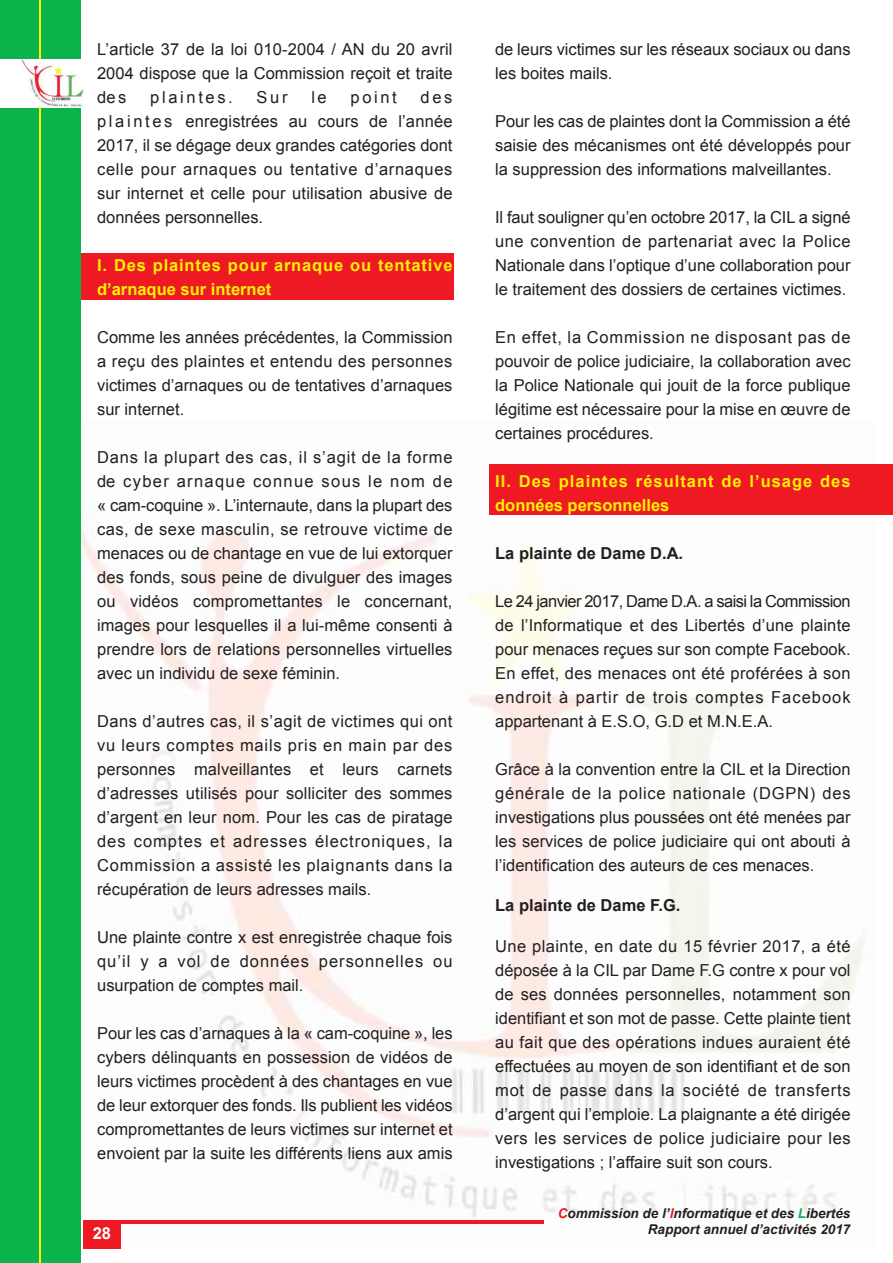
<style>
.page{position:relative;width:893px;height:1263px;background:#fff}
.page>*{position:absolute;margin:0;border:0;box-sizing:border-box;transform-origin:0 0}
.t1{font:16.5px/24px "Arial";color:#241f1f;text-align:justify}
.t2{font:700 16.5px/24px "Arial";letter-spacing:.05em;color:#fff300}
.t3{font:700 16.5px "Arial";color:#241f1f}
.t4{font:16.5px "Arial";letter-spacing:.16em;color:#241f1f}
.t5{font:700 16.5px "Arial";color:#fff}
.t6{font:italic 700 13.5px/16.2px "Arial";color:#241f1f;text-align:right}
.s1{color:#ef1923}
.s2{color:#0ab44a}
</style>
<div class="page">
<img style="left:80px;top:421px;width:797px;height:828px">
<div style="left:0;top:0;width:80px;height:1263px;background:#0ab44a"></div>
<div style="left:0;top:59px;width:82px;height:49px;background:#fff"></div>
<hr style="left:39px;top:0;width:2px;height:1263px;background:#fff300">
<img style="left:22px;top:60px;width:61px;height:47px">
<div style="left:83px;top:1221px;width:37px;height:27px;background:#ef1923"></div>
<hr style="left:83px;top:1220px;width:460px;height:4px;background:#ef1923">
<div style="left:81px;top:253px;width:372px;height:46px;background:#ef1923"></div>
<div style="left:489px;top:465px;width:403px;height:50px;background:#ef1923"></div>
<p class="t1" style="left:97px;top:37px;width:357px">L’article 37 de la loi 010-2004 / AN du 20 avril 2004 dispose que la Commission reçoit et traite des</p>
<p class="t4" style="left:150px;top:88px;width:84px">plaintes.</p>
<p class="t1" style="left:257px;top:85px;width:32px">Sur</p>
<p class="t1" style="left:311px;top:85px;width:17px">le</p>
<p class="t1" style="left:351px;top:85px;width:48px">point</p>
<p class="t1" style="left:97px;top:85px;width:357px;text-indent:323px">des p l a i n t e s enregistrées au cours de l’année 2017, il se dégage deux grandes catégories dont celle pour arnaques ou tentative d’arnaques sur internet et celle pour utilisation abusive de données personnelles.</p>
<p class="t2" style="left:97px;top:253px;width:357px">I. Des plaintes pour arnaque ou tentative d’arnaque sur internet</p>
<p class="t1" style="left:97px;top:325px;width:357px">Comme les années précédentes, la Commission a reçu des plaintes et entendu des personnes victimes d’arnaques ou de tentatives d’arnaques sur internet.</p>
<p class="t1" style="left:97px;top:445px;width:357px">Dans la plupart des cas, il s’agit de la forme de cyber arnaque connue sous le nom de « cam-coquine ». L’internaute, dans la plupart des cas, de sexe masculin, se retrouve victime de menaces ou de chantage en vue de lui extorquer des fonds, sous peine de divulguer des images ou vidéos compromettantes le concernant, images pour lesquelles il a lui-même consenti à prendre lors de relations personnelles virtuelles avec un individu de sexe féminin.</p>
<p class="t1" style="left:97px;top:709px;width:357px">Dans d’autres cas, il s’agit de victimes qui ont vu leurs comptes mails pris en main par des personnes malveillantes et leurs carnets d’adresses utilisés pour solliciter des sommes d’argent en leur nom. Pour les cas de piratage des comptes et adresses électroniques, la Commission a assisté les plaignants dans la récupération de leurs adresses mails.</p>
<p class="t1" style="left:97px;top:925px;width:357px">Une plainte contre x est enregistrée chaque fois qu’il y a vol de données personnelles ou usurpation de comptes mail.</p>
<p class="t1" style="left:97px;top:1021px;width:357px">Pour les cas d’arnaques à la « cam-coquine », les cybers délinquants en possession de vidéos de leurs victimes procèdent à des chantages en vue de leur extorquer des fonds. Ils publient les vidéos compromettantes de leurs victimes sur internet et envoient par la suite les différents liens aux amis</p>
<p class="t5" style="left:93px;top:1224px;width:20px">28</p>
<p class="t1" style="left:495px;top:37px;width:357px">de leurs victimes sur les réseaux sociaux ou dans les boites mails.</p>
<p class="t1" style="left:495px;top:109px;width:357px">Pour les cas de plaintes dont la Commission a été saisie des mécanismes ont été développés pour la suppression des informations malveillantes.</p>
<p class="t1" style="left:495px;top:205px;width:357px">Il faut souligner qu’en octobre 2017, la CIL a signé une convention de partenariat avec la Police Nationale dans l’optique d’une collaboration pour le traitement des dossiers de certaines victimes.</p>
<p class="t1" style="left:495px;top:325px;width:357px">En effet, la Commission ne disposant pas de pouvoir de police judiciaire, la collaboration avec la Police Nationale qui jouit de la force publique légitime est nécessaire pour la mise en œuvre de certaines procédures.</p>
<p class="t2" style="left:495px;top:469px;width:357px">II. Des plaintes résultant de l’usage des données personnelles</p>
<p class="t3" style="left:495px;top:544px;width:189px">La plainte de Dame D.A.</p>
<p class="t1" style="left:495px;top:589px;width:357px">Le 24 janvier 2017, Dame D.A. a saisi la Commission de l’Informatique et des Libertés d’une plainte pour menaces reçues sur son compte Facebook.<br>En effet, des menaces ont été proférées à son endroit à partir de trois comptes Facebook appartenant à E.S.O, G.D et M.N.E.A.</p>
<p class="t1" style="left:495px;top:757px;width:357px">Grâce à la convention entre la CIL et la Direction générale de la police nationale (DGPN) des investigations plus poussées ont été menées par les services de police judiciaire qui ont abouti à l’identification des auteurs de ces menaces.</p>
<p class="t3" style="left:495px;top:896px;width:187px">La plainte de Dame F.G.</p>
<p class="t1" style="left:495px;top:934px;width:357px">Une plainte, en date du 15 février 2017, a été déposée à la CIL par Dame F.G contre x pour vol de ses données personnelles, notamment son identifiant et son mot de passe. Cette plainte tient au fait que des opérations indues auraient été effectuées au moyen de son identifiant et de son mot de passe dans la société de transferts d’argent qui l’emploie. La plaignante a été dirigée vers les services de police judiciaire pour les investigations ; l’affaire suit son cours.</p>
<p class="t6" style="left:558px;top:1205px;width:294px"><span class="s1">C</span>ommission de l’<span class="s1">I</span>nformatique et des <span class="s2">L</span>ibertés<br>Rapport annuel d’activités 2017</p>
</div>
